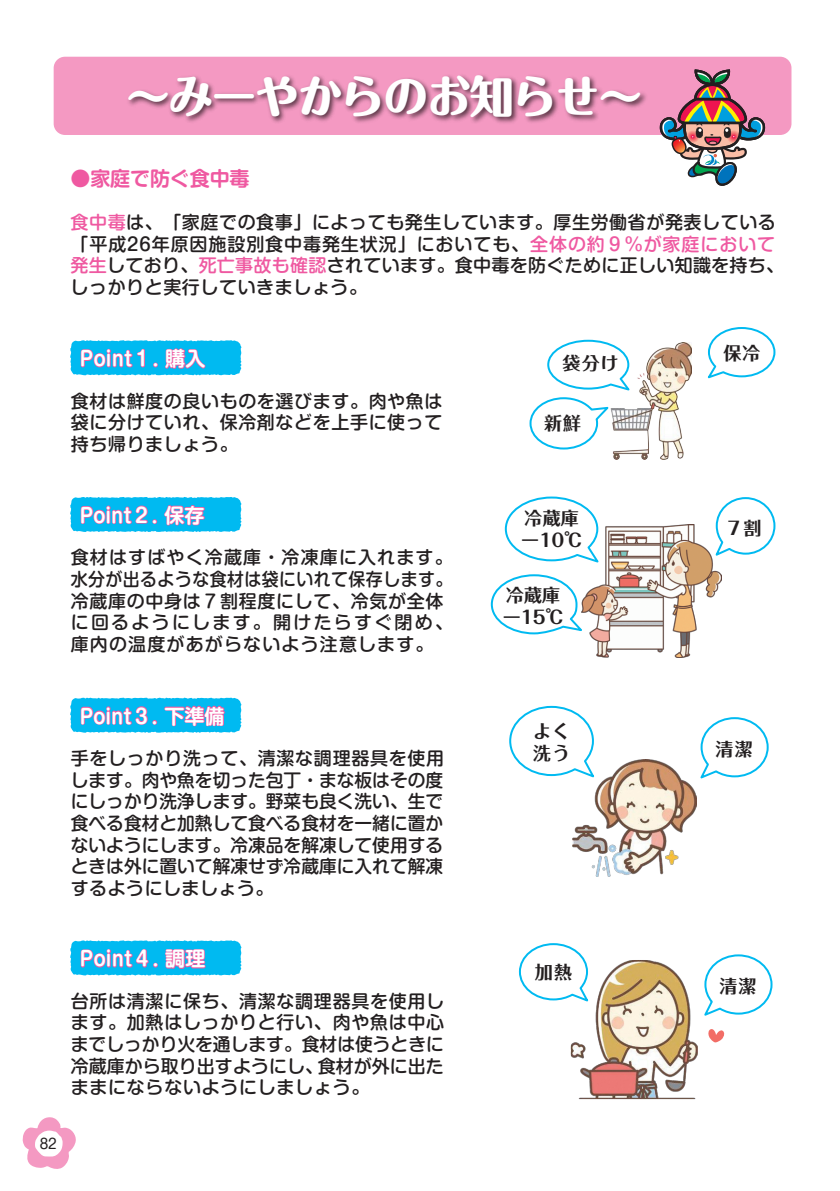
<style>
.page{position:relative;width:840px;height:1191px;background:#fff}
.page>*{position:absolute;margin:0;border:0;box-sizing:border-box;transform-origin:0 0}
.t1{font:800 44px "Maru Fo Pro";letter-spacing:-.025em;color:#fff}
.t2{font:700 20px "Shin M Go Pro De";color:#fff;scale:.9 1}
.t3{font:700 20px "Shin M Go Pro De";letter-spacing:-.005em;color:#ef59a1}
.t4{font:500 18px/21.6px "Shin M Go Pro";letter-spacing:.03em;color:#231f20;text-align:justify}
.t5{font:500 18px/21.6px "Shin M Go Pro";letter-spacing:.065em;color:#231f20}
.t6{font:700 18px/22px "Folk Pro";letter-spacing:.04em;color:#231f20}
.t7{font:14px "Shin M Go Pro";color:#231f20}
.s1{color:#ef59a1}
</style>
<div class="page">
<div style="left:54px;top:57px;width:737px;height:78px;background:#f499c2;border-radius:11px"></div>
<img style="left:128px;top:75px;width:518px;height:48px">
<svg style="left:70px;top:340px;width:171px;height:35px;background:#2dade5"></svg>
<svg style="left:70px;top:497px;width:171px;height:35px;background:#30ace4"></svg>
<svg style="left:70px;top:697px;width:171px;height:35px;background:#3ba9e1"></svg>
<svg style="left:70px;top:940px;width:171px;height:36px;background:#3aade3"></svg>
<svg style="left:504px;top:496px;width:94px;height:66px"></svg>
<svg style="left:707px;top:327px;width:69px;height:52px"></svg>
<svg style="left:715px;top:497px;width:61px;height:58px"></svg>
<svg style="left:700px;top:717px;width:69px;height:62px"></svg>
<svg style="left:529px;top:339px;width:76px;height:111px"></svg>
<svg style="left:509px;top:705px;width:85px;height:72px"></svg>
<svg style="left:704px;top:954px;width:69px;height:62px"></svg>
<svg style="left:518px;top:943px;width:67px;height:58px"></svg>
<svg style="left:490px;top:574px;width:91px;height:61px"></svg>
<svg style="left:708px;top:1029px;width:15px;height:13px"></svg>
<svg style="left:22px;top:1117px;width:54px;height:52px"></svg>
<img style="left:572px;top:759px;width:124px;height:118px">
<img style="left:603px;top:342px;width:88px;height:118px">
<img style="left:581px;top:525px;width:139px;height:132px">
<img style="left:570px;top:960px;width:127px;height:139px">
<svg style="left:659px;top:69px;width:107px;height:117px"></svg>
<h1 class="t1" style="left:126px;top:61px;width:517px">～みーやからのお知らせ～</h1>
<p class="t3" style="left:70px;top:162px;width:180px">●家庭で防ぐ食中毒</p>
<p class="t4" style="left:70px;top:209px;width:714px;text-align:left"><span class="s1">食中毒</span>は、「家庭での食事」によっても発生しています。厚生労働省が発表している「平成26年原因施設別食中毒発生状況」においても、<span class="s1">全体の約９％が家庭において発生</span>しており、<span class="s1">死亡事故も確認</span>されています。食中毒を防ぐために正しい知識を持ち、しっかりと実行していきましょう。</p>
<p class="t2" style="left:80px;top:342px;width:141px">Point１. 購入</p>
<p class="t4" style="left:71px;top:388px;width:373px">食材は鮮度の良いものを選びます。肉や魚は袋に分けていれ、保冷剤などを上手に使って持ち帰りましょう。</p>
<p class="t2" style="left:80px;top:499px;width:140px">Point２. 保存</p>
<p class="t5" style="left:71px;top:544px;width:383px">食材はすばやく冷蔵庫・冷凍庫に入れます。水分が出るような食材は袋にいれて保存します。冷蔵庫の中身は７割程度にして、冷気が全体に回るようにします。開けたらすぐ閉め、庫内の温度があがらないよう注意します。</p>
<p class="t6" style="left:562px;top:349px;width:58px">袋分け</p>
<p class="t6" style="left:543px;top:410px;width:39px">新鮮</p>
<p class="t6" style="left:521px;top:504px;width:62px">冷蔵庫ー10℃</p>
<p class="t6" style="left:502px;top:582px;width:62px">冷蔵庫ー15℃</p>
<p class="t6" style="left:723px;top:340px;width:39px">保冷</p>
<p class="t6" style="left:724px;top:514px;width:38px">７割</p>
<p class="t2" style="left:80px;top:700px;width:162px">Point３. 下準備</p>
<p class="t4" style="left:71px;top:745px;width:374px">手をしっかり洗って、清潔な調理器具を使用します。肉や魚を切った包丁・まな板はその度にしっかり洗浄します。野菜も良く洗い、生で食べる食材と加熱して食べる食材を一緒に置かないようにします。冷凍品を解凍して使用するときは外に置いて解凍せず冷蔵庫に入れて解凍するようにしましょう。</p>
<p class="t2" style="left:80px;top:942px;width:141px">Point４. 調理</p>
<p class="t4" style="left:71px;top:988px;width:374px">台所は清潔に保ち、清潔な調理器具を使用します。加熱はしっかりと行い、肉や魚は中心までしっかり火を通します。食材は使うときに冷蔵庫から取り出すようにし、食材が外に出たままにならないようにしましょう。</p>
<p class="t7" style="left:40px;top:1132px;width:19px">82</p>
<p class="t6" style="left:533px;top:718px;width:39px">よく洗う</p>
<p class="t6" style="left:534px;top:959px;width:39px">加熱</p>
<p class="t6" style="left:715px;top:735px;width:39px">清潔</p>
<p class="t6" style="left:719px;top:973px;width:39px">清潔</p>
</div>
